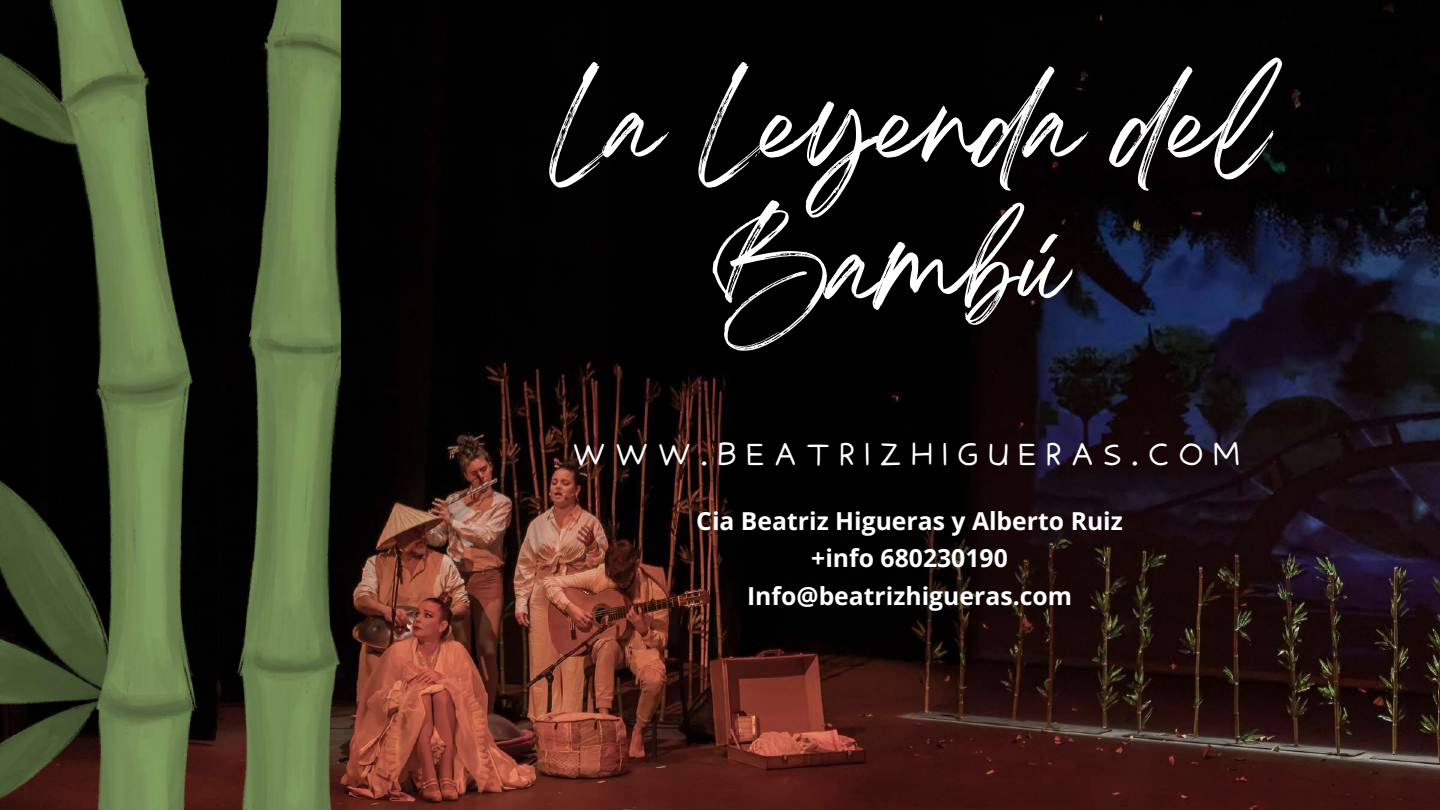
<style>
.page{position:relative;width:1440px;height:810px;background:#fff}
.page>*{position:absolute;margin:0;border:0;box-sizing:border-box;transform-origin:0 0}
.t1{font:96px/141.8px "Breathing";color:#fff;text-align:center}
.t2{font:31px "Irene Florentina";letter-spacing:.215em;color:#fff}
.t3{font:700 24.8px/37.5px "Open Sans";color:#fff;text-align:center}
</style>
<div class="page">
<img style="left:340px;top:0;width:1100px;height:810px">
<img style="left:0;top:0;width:340px;height:810px">
<h1 class="t1" style="left:550px;top:80px;width:721px">La Leyenda del<br>Bambú</h1>
<p class="t2" style="left:571px;top:435px;width:672px">WWW.BEATRIZHIGUERAS.COM</p>
<p class="t3" style="left:696px;top:501px;width:428px">Cia Beatriz Higueras y Alberto Ruiz +info 680230190<br>Info@beatrizhigueras.com</p>
</div>
